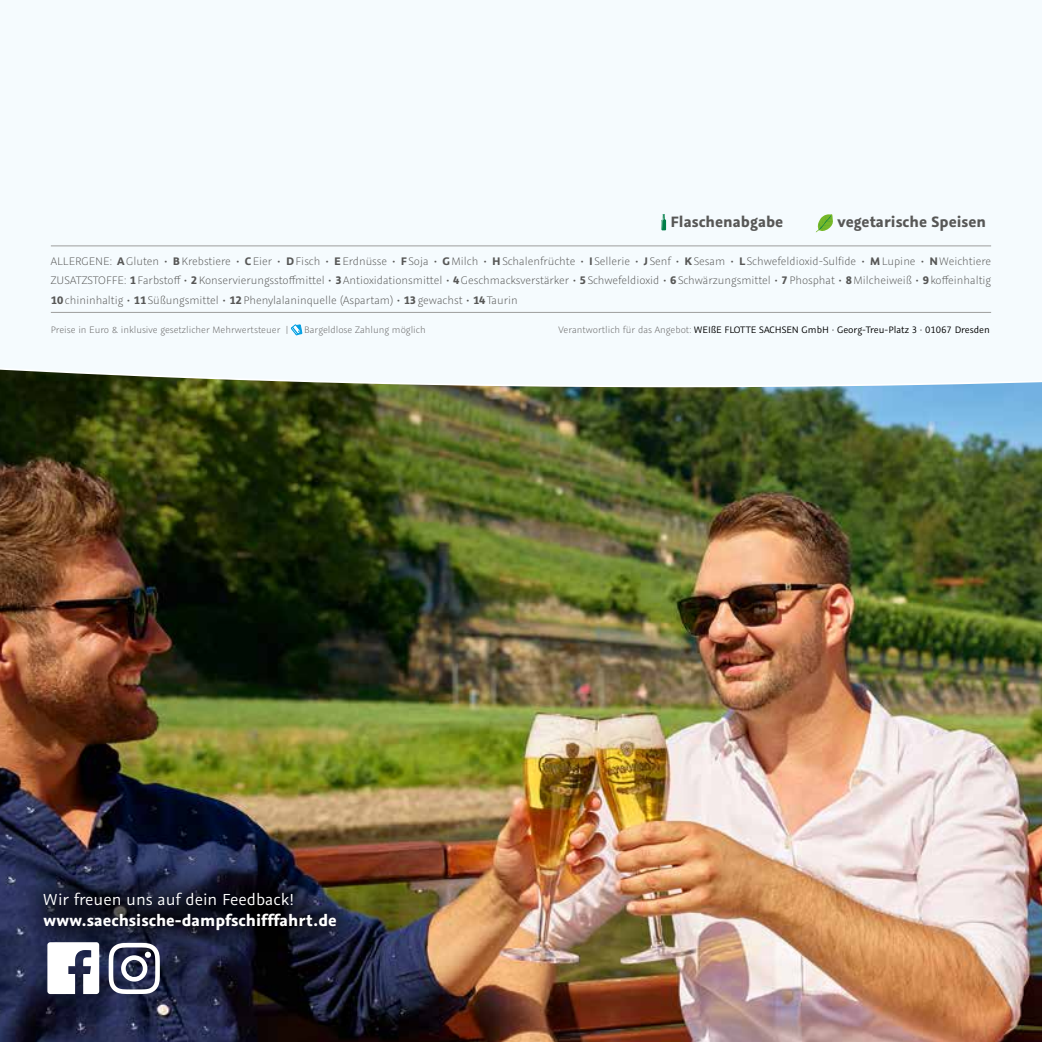
<style>
.page{position:relative;width:1042px;height:1042px;background:#fff}
.page>*{position:absolute;margin:0;border:0;box-sizing:border-box;transform-origin:0 0}
.t1{font:700 17.85px "Graublau Sans";color:#fff}
.t2{font:17.85px "Graublau Sans";color:#fff}
.t3{font:700 16.8px "Graublau Sans";color:#575756}
.t4{font:300 12.25px/19.2px "Graublau Sans";color:#575756;text-align:justify}
.t5{font:10.5px "Graublau Sans";color:#000}
.t6{font:300 10.5px "Graublau Sans";color:#646363}
.s1{font-weight:700}
.s2{font-weight:400}
.s3{font-weight:300;color:#646363}
</style>
<div class="page">
<img style="left:0;top:387px;width:1042px;height:655px">
<svg style="left:17px;top:865px;width:345px;height:92px;background:#1b1d30"></svg>
<div style="left:0;top:220px;width:1042px;height:167px;background:#f5fbfe"></div>
<svg style="left:47px;top:942px;width:52px;height:52px"></svg>
<svg style="left:109px;top:943px;width:51px;height:51px"></svg>
<div style="left:145px;top:951px;width:6px;height:7px;background:#fff;border-radius:50%"></div>
<svg style="left:815px;top:214px;width:18px;height:19px"></svg>
<hr style="left:51px;top:245px;width:940px;height:1px;background:#9d9d9c">
<hr style="left:51px;top:312px;width:940px;height:1px;background:#9d9d9c">
<svg style="left:291px;top:324px;width:11px;height:13px"></svg>
<svg style="left:661px;top:214px;width:5px;height:16px"></svg>
<h2 class="t3" style="left:670px;top:210px;width:114px">Flaschenabgabe</h2>
<h2 class="t3" style="left:837px;top:210px;width:150px">vegetarische Speisen</h2>
<p class="t4" style="left:51px;top:252px;width:942px">ALLERGENE: <span class="s1">A</span>Gluten <span class="s2">•</span> <span class="s1">B</span>Krebstiere <span class="s2">•</span> <span class="s1">C</span>Eier <span class="s2">•</span> <span class="s1">D</span>Fisch <span class="s2">•</span> <span class="s1">E</span>Erdnüsse <span class="s2">•</span> <span class="s1">F</span> Soja <span class="s2">•</span> <span class="s1">G</span>Milch <span class="s2">•</span> <span class="s1">H</span>Schalenfrüchte <span class="s2">•</span> <span class="s1">I</span> Sellerie <span class="s2">•</span> <span class="s1">J</span> Senf <span class="s2">•</span> <span class="s1">K</span>Sesam <span class="s2">•</span> <span class="s1">L</span>Schwefeldioxid-Sulfide <span class="s2">•</span> <span class="s1">M</span>Lupine <span class="s2">•</span> <span class="s1">N</span>Weichtiere ZUSATZSTOFFE: <span class="s1">1</span>Farbstoff <span class="s2">•</span> <span class="s1">2</span>Konservierungsstoffmittel <span class="s2">•</span> <span class="s1">3</span>Antioxidationsmittel <span class="s2">•</span> <span class="s1">4</span>Geschmacksverstärker <span class="s2">•</span> <span class="s1">5</span>Schwefeldioxid <span class="s2">•</span> <span class="s1">6</span>Schwärzungsmittel <span class="s2">•</span> <span class="s1">7</span>Phosphat <span class="s2">•</span> <span class="s1">8</span>Milcheiweiß <span class="s2">•</span> <span class="s1">9</span>koffeinhaltig <span class="s1">10</span>chininhaltig <span class="s2">•</span> <span class="s1">11</span>Süßungsmittel <span class="s2">•</span> <span class="s1">12</span>Phenylalaninquelle (Aspartam) <span class="s2">•</span> <span class="s1">13</span>gewachst <span class="s2">•</span> <span class="s1">14</span>Taurin</p>
<p class="t6" style="left:51px;top:323px;width:239px">Preise in Euro &amp; inklusive gesetzlicher Mehrwertsteuer |</p>
<p class="t6" style="left:304px;top:323px;width:123px">Bargeldlose Zahlung möglich</p>
<p class="t5" style="left:558px;top:323px;width:433px"><span class="s3">Verantwortlich für das Angebot:</span> WEIßE FLOTTE SACHSEN GmbH · Georg-Treu-Platz 3 · 01067 Dresden</p>
<h1 class="t2" style="left:43px;top:888px;width:252px">Wir freuen uns auf dein Feedback!</h1>
<h1 class="t1" style="left:43px;top:909px;width:295px">www.saechsische-dampfschifffahrt.de</h1>
</div>
